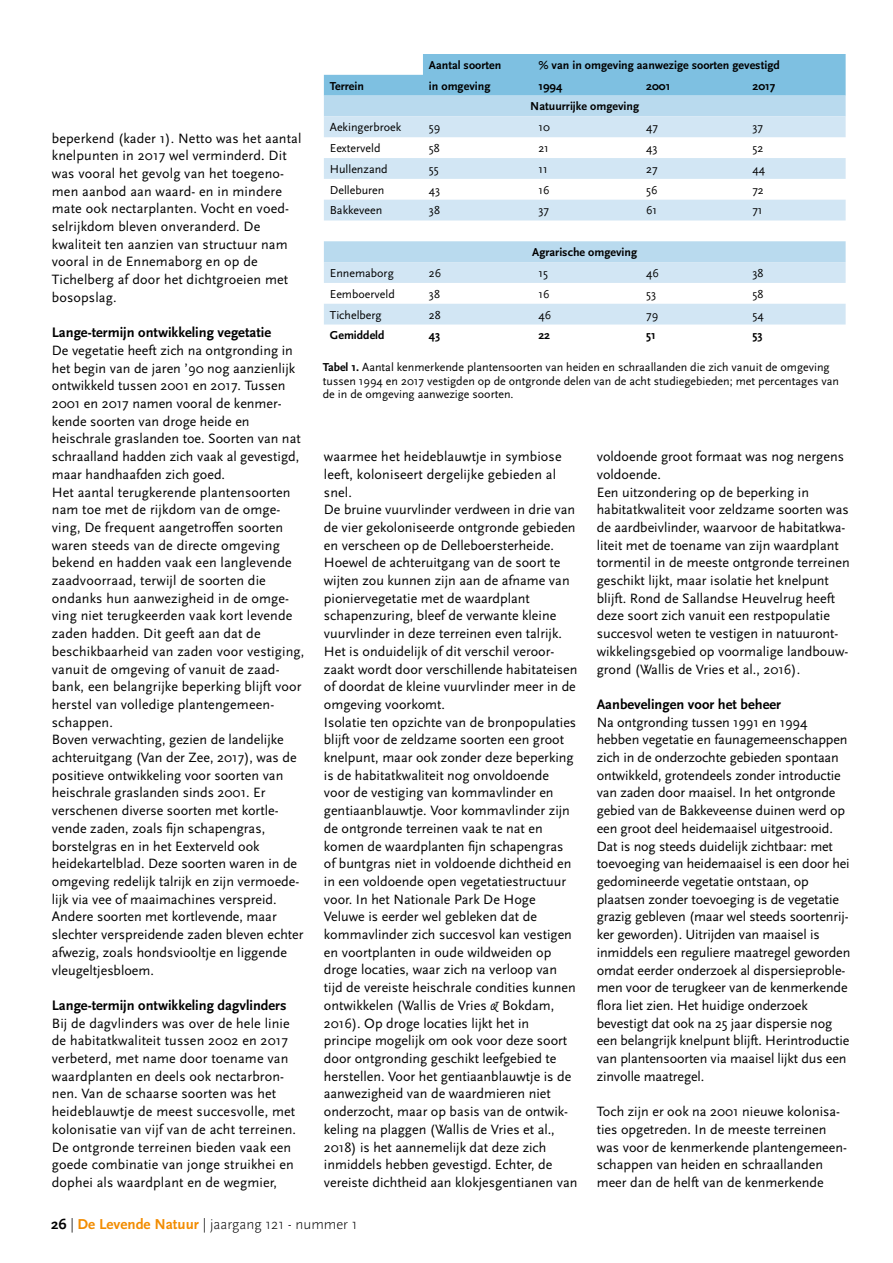
<style>
.page{position:relative;width:893px;height:1263px;background:#fff}
.page>*{position:absolute;margin:0;border:0;box-sizing:border-box;transform-origin:0 0}
.t1{font:300 15px "Scala Sans Pro";color:#000}
.t2{font:700 14.4px "Scala Sans Pro";color:#000}
.t3{font:14.1px/17.7px "Scala Sans Pro";color:#000}
.t4{font:12px/13.5px "Scala Sans Pro";color:#000}
.t5{font:700 12px "Scala Sans Pro";color:#000}
.s1{font-weight:700}
.s2{font-style:italic}
.s3{font-weight:700;color:#f28c00}
</style>
<div class="page">
<svg style="left:324px;top:54px;width:522px;height:42px;background:#8bc6e4"></svg>
<div style="left:324px;top:96px;width:522px;height:20px;background:#b9daee"></div>
<svg style="left:324px;top:116px;width:522px;height:209px;fill:#d2e6f4"></svg>
<p class="t3" style="left:52px;top:129px;width:251px">beperkend (kader 1). Netto was het aantal knelpunten in 2017 wel verminderd. Dit was vooral het gevolg van het toegeno&shy;men aanbod aan waard- en in mindere mate ook nectarplanten. Vocht en voed&shy;selrijkdom bleven onveranderd. De kwaliteit ten aanzien van structuur nam vooral in de Ennemaborg en op de Tichelberg af door het dichtgroeien met bosopslag.</p>
<p class="t2" style="left:52px;top:324px;width:221px">Lange-termijn ontwikkeling vegetatie</p>
<p class="t3" style="left:52px;top:341px;width:254px">De vegetatie heeft zich na ontgronding in het begin van de jaren ’90 nog aanzienlijk ontwikkeld tussen 2001 en 2017. Tussen 2001 en 2017 namen vooral de kenmer&shy;kende soorten van droge heide en heischrale graslanden toe. Soorten van nat schraalland hadden zich vaak al gevestigd, maar handhaafden zich goed.<br>Het aantal terugkerende plantensoorten nam toe met de rijkdom van de omge&shy;ving, De frequent aangetroffen soorten waren steeds van de directe omgeving bekend en hadden vaak een langlevende zaadvoorraad, terwijl de soorten die ondanks hun aanwezigheid in de omge&shy;ving niet terugkeerden vaak kort levende zaden hadden. Dit geeft aan dat de beschikbaarheid van zaden voor vestiging, vanuit de omgeving of vanuit de zaad&shy;bank, een belangrijke beperking blijft voor herstel van volledige plantengemeen&shy;schappen.<br>Boven verwachting, gezien de landelijke achteruitgang (Van der Zee, 2017), was de positieve ontwikkeling voor soorten van heischrale graslanden sinds 2001. Er verschenen diverse soorten met kortle&shy;vende zaden, zoals fijn schapengras, borstelgras en in het Eexterveld ook heidekartelblad. Deze soorten waren in de omgeving redelijk talrijk en zijn vermoede&shy;lijk via vee of maaimachines verspreid.<br>Andere soorten met kortlevende, maar slechter verspreidende zaden bleven echter afwezig, zoals hondsviooltje en liggende vleugeltjesbloem.</p>
<p class="t2" style="left:52px;top:997px;width:236px">Lange-termijn ontwikkeling dagvlinders</p>
<p class="t3" style="left:52px;top:1014px;width:246px">Bij de dagvlinders was over de hele linie de habitatkwaliteit tussen 2002 en 2017 verbeterd, met name door toename van waardplanten en deels ook nectarbron&shy;nen. Van de schaarse soorten was het heideblauwtje de meest succesvolle, met kolonisatie van vijf van de acht terreinen.<br>De ontgronde terreinen bieden vaak een goede combinatie van jonge struikhei en dophei als waardplant en de wegmier,</p>
<p class="t5" style="left:429px;top:58px;width:74px">Aantal soorten</p>
<p class="t5" style="left:538px;top:58px;width:243px">% van in omgeving aanwezige soorten gevestigd</p>
<p class="t5" style="left:330px;top:79px;width:36px">Terrein</p>
<p class="t5" style="left:429px;top:79px;width:63px">in omgeving</p>
<p class="t5" style="left:538px;top:79px;width:26px">1994</p>
<p class="t5" style="left:646px;top:79px;width:26px">2001</p>
<p class="t5" style="left:752px;top:79px;width:25px">2017</p>
<p class="t5" style="left:530px;top:99px;width:110px">Natuurrijke omgeving</p>
<p class="t4" style="left:330px;top:121px;width:73px">Aekingerbroek</p>
<p class="t4" style="left:429px;top:121px;width:13px">59</p>
<p class="t4" style="left:538px;top:121px;width:13px">10</p>
<p class="t4" style="left:646px;top:121px;width:13px">47</p>
<p class="t4" style="left:752px;top:121px;width:12px">37</p>
<p class="t4" style="left:330px;top:141px;width:52px">Eexterveld</p>
<p class="t4" style="left:429px;top:141px;width:12px">58</p>
<p class="t4" style="left:538px;top:141px;width:12px">21</p>
<p class="t4" style="left:646px;top:141px;width:13px">43</p>
<p class="t4" style="left:752px;top:141px;width:12px">52</p>
<p class="t4" style="left:330px;top:162px;width:59px">Hullenzand</p>
<p class="t4" style="left:429px;top:162px;width:11px">55</p>
<p class="t4" style="left:538px;top:162px;width:11px">11</p>
<p class="t4" style="left:646px;top:162px;width:13px">27</p>
<p class="t4" style="left:752px;top:162px;width:14px">44</p>
<p class="t4" style="left:330px;top:183px;width:56px">Delleburen</p>
<p class="t4" style="left:429px;top:183px;width:13px">43</p>
<p class="t4" style="left:538px;top:183px;width:13px">16</p>
<p class="t4" style="left:646px;top:183px;width:13px">56</p>
<p class="t4" style="left:752px;top:183px;width:13px">72</p>
<p class="t4" style="left:330px;top:204px;width:54px">Bakkeveen</p>
<p class="t4" style="left:429px;top:204px;width:13px">38</p>
<p class="t4" style="left:538px;top:204px;width:12px">37</p>
<p class="t4" style="left:646px;top:204px;width:13px">61</p>
<p class="t4" style="left:752px;top:204px;width:12px">71</p>
<p class="t5" style="left:532px;top:245px;width:106px">Agrarische omgeving</p>
<p class="t4" style="left:330px;top:266px;width:65px">Ennemaborg</p>
<p class="t4" style="left:429px;top:266px;width:14px">26</p>
<p class="t4" style="left:538px;top:266px;width:11px">15</p>
<p class="t4" style="left:646px;top:266px;width:14px">46</p>
<p class="t4" style="left:752px;top:266px;width:13px">38</p>
<p class="t4" style="left:330px;top:287px;width:66px">Eemboerveld</p>
<p class="t4" style="left:429px;top:287px;width:13px">38</p>
<p class="t4" style="left:538px;top:287px;width:13px">16</p>
<p class="t4" style="left:646px;top:287px;width:12px">53</p>
<p class="t4" style="left:752px;top:287px;width:12px">58</p>
<p class="t4" style="left:330px;top:308px;width:53px">Tichelberg</p>
<p class="t4" style="left:429px;top:308px;width:13px">28</p>
<p class="t4" style="left:538px;top:308px;width:14px">46</p>
<p class="t4" style="left:646px;top:308px;width:14px">79</p>
<p class="t4" style="left:752px;top:308px;width:13px">54</p>
<p class="t5" style="left:330px;top:328px;width:56px">Gemiddeld</p>
<p class="t5" style="left:429px;top:328px;width:13px">43</p>
<p class="t5" style="left:538px;top:328px;width:13px">22</p>
<p class="t5" style="left:646px;top:328px;width:11px">51</p>
<p class="t5" style="left:752px;top:328px;width:12px">53</p>
<p class="t4" style="left:323px;top:361px;width:518px"><span class="s1">Tabel 1.</span> Aantal kenmerkende plantensoorten van heiden en schraallanden die zich vanuit de omgeving tussen 1994 en 2017 vestigden op de ontgronde delen van de acht studiegebieden; met percentages van de in de omgeving aanwezige soorten.</p>
<p class="t3" style="left:324px;top:448px;width:255px">waarmee het heideblauwtje in symbiose leeft, koloniseert dergelijke gebieden al snel.<br>De bruine vuurvlinder verdween in drie van de vier gekoloniseerde ontgronde gebieden en verscheen op de Delleboersterheide.<br>Hoewel de achteruitgang van de soort te wijten zou kunnen zijn aan de afname van pioniervegetatie met de waardplant schapenzuring, bleef de verwante kleine vuurvlinder in deze terreinen even talrijk.<br>Het is onduidelijk of dit verschil veroor&shy;zaakt wordt door verschillende habitateisen of doordat de kleine vuurvlinder meer in de omgeving voorkomt.<br>Isolatie ten opzichte van de bronpopulaties blijft voor de zeldzame soorten een groot knelpunt, maar ook zonder deze beperking is de habitatkwaliteit nog onvoldoende voor de vestiging van kommavlinder en gentiaanblauwtje. Voor kommavlinder zijn de ontgronde terreinen vaak te nat en komen de waardplanten fijn schapengras of buntgras niet in voldoende dichtheid en in een voldoende open vegetatiestructuur voor. In het Nationale Park De Hoge Veluwe is eerder wel gebleken dat de kommavlinder zich succesvol kan vestigen en voortplanten in oude wildweiden op droge locaties, waar zich na verloop van tijd de vereiste heischrale condities kunnen ontwikkelen (Wallis de Vries <span class="s2">&amp;</span> Bokdam, 2016). Op droge locaties lijkt het in principe mogelijk om ook voor deze soort door ontgronding geschikt leefgebied te herstellen. Voor het gentiaanblauwtje is de aanwezigheid van de waardmieren niet onderzocht, maar op basis van de ontwik&shy;keling na plaggen (Wallis de Vries et al., 2018) is het aannemelijk dat deze zich inmiddels hebben gevestigd. Echter, de vereiste dichtheid aan klokjesgentianen van</p>
<p class="t3" style="left:597px;top:448px;width:254px">voldoende groot formaat was nog nergens voldoende.<br>Een uitzondering op de beperking in habitatkwaliteit voor zeldzame soorten was de aardbeivlinder, waarvoor de habitatkwa&shy;liteit met de toename van zijn waardplant tormentil in de meeste ontgronde terreinen geschikt lijkt, maar isolatie het knelpunt blijft. Rond de Sallandse Heuvelrug heeft deze soort zich vanuit een restpopulatie succesvol weten te vestigen in natuuront&shy;wikkelingsgebied op voormalige landbouw&shy;grond (Wallis de Vries et al., 2016).</p>
<p class="t2" style="left:597px;top:696px;width:186px">Aanbevelingen voor het beheer</p>
<p class="t3" style="left:597px;top:713px;width:255px">Na ontgronding tussen 1991 en 1994 hebben vegetatie en faunagemeenschappen zich in de onderzochte gebieden spontaan ontwikkeld, grotendeels zonder introductie van zaden door maaisel. In het ontgronde gebied van de Bakkeveense duinen werd op een groot deel heidemaaisel uitgestrooid.<br>Dat is nog steeds duidelijk zichtbaar: met toevoeging van heidemaaisel is een door hei gedomineerde vegetatie ontstaan, op plaatsen zonder toevoeging is de vegetatie grazig gebleven (maar wel steeds soortenrij&shy;ker geworden). Uitrijden van maaisel is inmiddels een reguliere maatregel geworden omdat eerder onderzoek al dispersieproble&shy;men voor de terugkeer van de kenmerkende flora liet zien. Het huidige onderzoek bevestigt dat ook na 25 jaar dispersie nog een belangrijk knelpunt blijft. Herintroductie van plantensoorten via maaisel lijkt dus een zinvolle maatregel.</p>
<p class="t3" style="left:597px;top:1103px;width:252px">Toch zijn er ook na 2001 nieuwe kolonisa&shy;ties opgetreden. In de meeste terreinen was voor de kenmerkende plantengemeen&shy;schappen van heiden en schraallanden meer dan de helft van de kenmerkende</p>
<p class="t1" style="left:51px;top:1215px;width:308px"><span class="s1">26</span> | <span class="s3">De Levende Natuur</span> | jaargang 121 - nummer 1</p>
</div>
